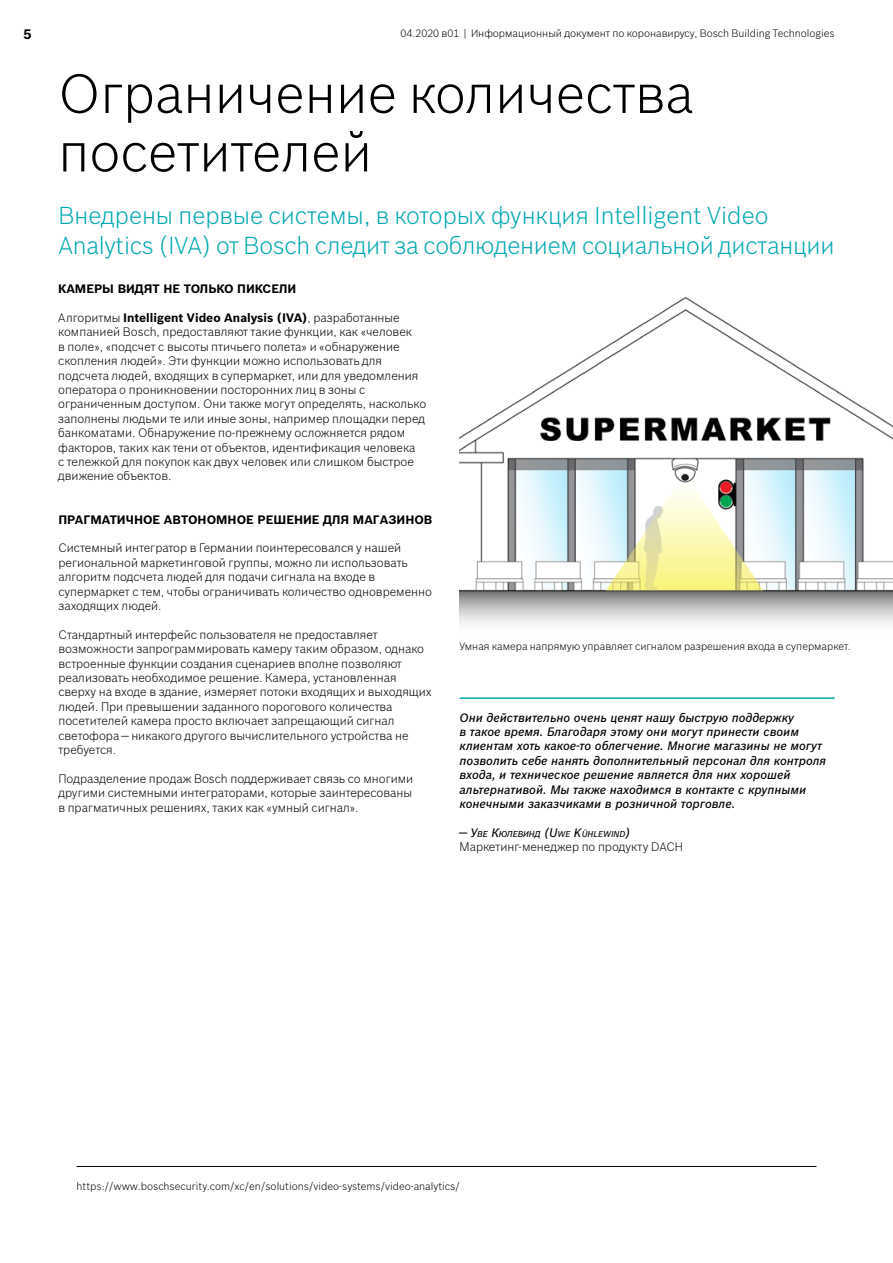
<style>
.page{position:relative;width:893px;height:1263px;background:#fff}
.page>*{position:absolute;margin:0;border:0;box-sizing:border-box;transform-origin:0 0}
.t1{font:300 54px/58.5px "Bosch Sans";color:#000}
.t2{font:300 24px/30px "Bosch Sans";letter-spacing:-.01em;color:#00a8b0}
.t3{font:700 13.5px "Bosch Sans";color:#000}
.t4{font:300 12px/14.4px "Bosch Sans";color:#000}
.t5{font:italic 500 12px/14.4px "Bosch Sans";color:#000}
.t6{font:700 12px "Bosch Sans";color:#000}
.t7{font:300 12px "Bosch Sans";color:#020203}
.t8{font:300 10.5px "Bosch Sans";color:#020203}
.t9{font:300 10.5px "Bosch Sans";color:#000}
.t10{font:italic 500 8.4px "Bosch Sans";color:#000}
.s1{font-weight:700}
.s2{font-size:12px}
</style>
<div class="page">
<hr style="left:460px;top:697px;width:375px;height:2px;background:#00a8b0">
<img style="left:460px;top:297px;width:433px;height:327px">
<hr style="left:77px;top:1166px;width:739px;height:1px;background:#000">
<p class="t3" style="left:23px;top:24px;width:10px">5</p>
<p class="t8" style="left:400px;top:25px;width:436px">04.2020 в01 | Информационный документ по коронавирусу, Bosch Building Technologies</p>
<h1 class="t1" style="left:58px;top:61px;width:637px">Ограничение количества посетителей</h1>
<h2 class="t2" style="left:59px;top:199px;width:777px">Внедрены первые системы, в которых функция Intelligent Video<br>Analytics (IVA) от Bosch следит за соблюдением социальной дистанции</h2>
<p class="t6" style="left:58px;top:280px;width:240px">КАМЕРЫ ВИДЯТ НЕ ТОЛЬКО ПИКСЕЛИ</p>
<p class="t4" style="left:58px;top:310px;width:369px">Алгоритмы <span class="s1">Intelligent Video Analysis (IVA)</span>, разработанные компанией Bosch, предоставляют такие функции, как «человек<br>в поле», «подсчет с высоты птичьего полета» и «обнаружение скопления людей». Эти функции можно использовать для подсчета людей, входящих в супермаркет, или для уведомления оператора о проникновении посторонних лиц в зоны с ограниченным доступом. Они также могут определять, насколько заполнены людьми те или иные зоны, например площадки перед банкоматами. Обнаружение по-прежнему осложняется рядом факторов, таких как тени от объектов, идентификация человека<br>с тележкой для покупок как двух человек или слишком быстрое движение объектов.</p>
<p class="t6" style="left:58px;top:510px;width:375px">ПРАГМАТИЧНОЕ АВТОНОМНОЕ РЕШЕНИЕ ДЛЯ МАГАЗИНОВ</p>
<p class="t4" style="left:58px;top:540px;width:375px">Системный интегратор в Германии поинтересовался у нашей региональной маркетинговой группы, можно ли использовать алгоритм подсчета людей для подачи сигнала на входе в супермаркет с тем, чтобы ограничивать количество одновременно заходящих людей.</p>
<p class="t4" style="left:58px;top:626px;width:375px">Стандартный интерфейс пользователя не предоставляет возможности запрограммировать камеру таким образом, однако встроенные функции создания сценариев вполне позволяют реализовать необходимое решение. Камера, установленная сверху на входе в здание, измеряет потоки входящих и выходящих людей. При превышении заданного порогового количества посетителей камера просто включает запрещающий сигнал светофора — никакого другого вычислительного устройства не требуется.</p>
<p class="t4" style="left:58px;top:770px;width:356px;text-align:justify">Подразделение продаж Bosch поддерживает связь со многими другими системными интеграторами, которые заинтересованы в прагматичных решениях, таких как «умный сигнал».</p>
<p class="t8" style="left:460px;top:639px;width:393px">Умная камера напрямую управляет сигналом разрешения входа в супермаркет.</p>
<p class="t5" style="left:460px;top:709px;width:368px">Они действительно очень ценят нашу быструю поддержку<br>в такое время. Благодаря этому они могут принести своим клиентам хоть какое-то облегчение. Многие магазины не могут позволить себе нанять дополнительный персонал для контроля входа, и техническое решение является для них хорошей альтернативой. Мы также находимся в контакте с крупными конечными заказчиками в розничной торговле.</p>
<p class="t10" style="left:460px;top:827px;width:172px"><span class="s2">—</span> <span class="s2">У</span>ВЕ <span class="s2">К</span>ЮЛЕВИНД <span class="s2">(U</span>WE <span class="s2">K</span>ÜHLEWIND<span class="s2">)</span></p>
<p class="t7" style="left:460px;top:838px;width:225px">Маркетинг-менеджер по продукту DACH</p>
<p class="t9" style="left:77px;top:1178px;width:385px">https://www.boschsecurity.com/xc/en/solutions/video-systems/video-analytics/</p>
</div>
